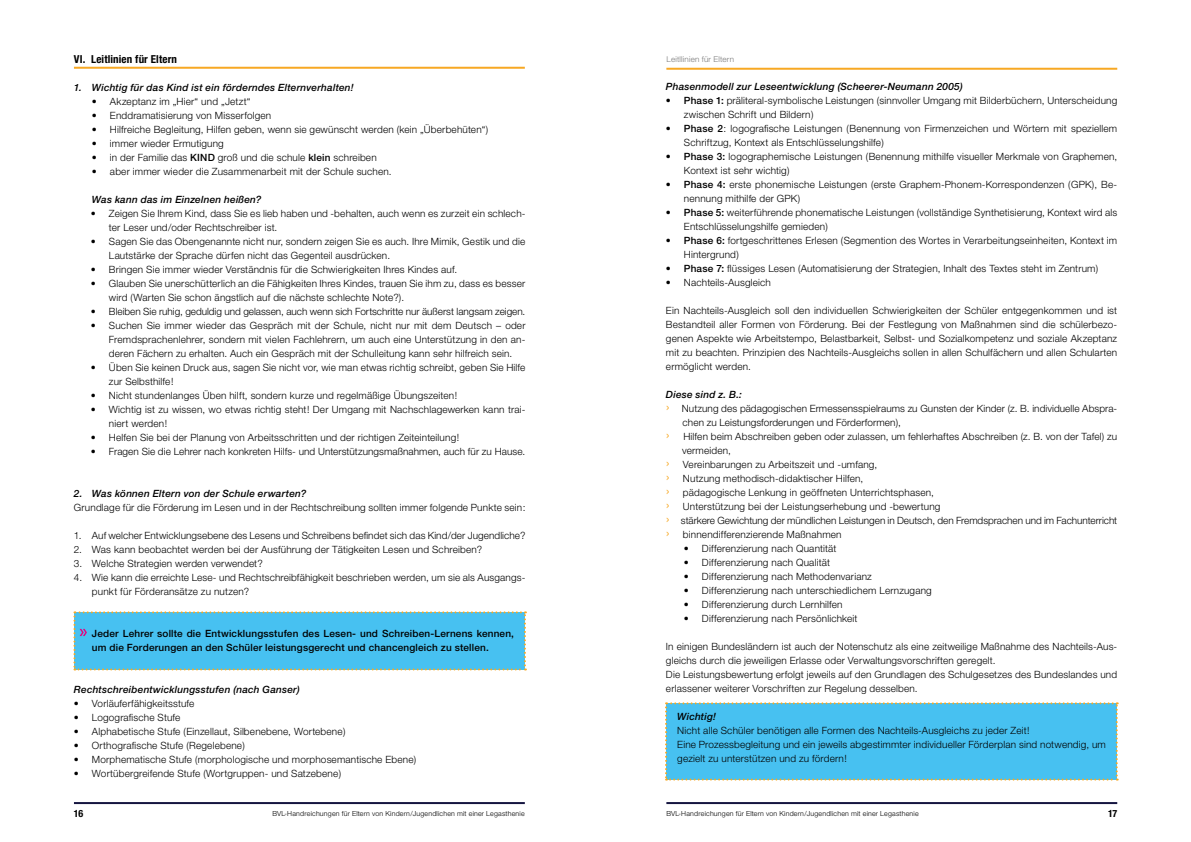
<style>
.page{position:relative;width:1191px;height:842px;background:#fff}
.page>*{position:absolute;margin:0;border:0;box-sizing:border-box;transform-origin:0 0}
.t1{font:700 condensed 11px "Helvetica Neue";letter-spacing:.015em;color:#000}
.t2{font:300 10px/14px "Helvetica Neue";letter-spacing:.015em;color:#000}
.t3{font:italic 500 10px "Helvetica Neue";letter-spacing:.02em;color:#000}
.t4{font:300 10px "Helvetica Neue";letter-spacing:-.005em;color:#000}
.t5{font:500 10px/14px "Helvetica Neue";letter-spacing:.02em;color:#000}
.t6{font:700 condensed 10px "Helvetica Neue";color:#000}
.t7{font:300 8px "Helvetica Neue";letter-spacing:.025em;color:#797979}
.t8{font:300 7px "Helvetica Neue";letter-spacing:.03em;color:#000}
.s1{font-weight:500}
.s2{font-size:15px;color:#f7a823}
</style>
<div class="page">
<hr style="left:74px;top:67px;width:451px;height:2px;background:#f7a823">
<hr style="left:74px;top:802px;width:451px;height:2px;background:#151540">
<hr style="left:666px;top:68px;width:451px;height:2px;background:#f7a823">
<hr style="left:666px;top:802px;width:451px;height:2px;background:#151540">
<div style="left:665px;top:702px;width:452px;height:78px;background:#47c1f1"></div>
<div style="left:73px;top:611px;width:453px;height:59px;background:#47c1f1"></div>
<p class="t1" style="left:74px;top:52px;width:105px">VI. Leitlinien für Eltern</p>
<p class="t3" style="left:74px;top:81px;width:281px">1. Wichtig für das Kind ist ein förderndes Elternverhalten!</p>
<p class="t2" style="left:92px;top:94px;width:160px">• Akzeptanz im „Hier“ und „Jetzt“</p>
<p class="t2" style="left:92px;top:108px;width:181px">• Enddramatisierung von Misserfolgen</p>
<p class="t2" style="left:92px;top:122px;width:398px">• Hilfreiche Begleitung, Hilfen geben, wenn sie gewünscht werden (kein „Überbehüten“)</p>
<p class="t2" style="left:92px;top:136px;width:133px">• immer wieder Ermutigung</p>
<p class="t2" style="left:92px;top:150px;width:286px">• in der Familie das <span class="s1">KIND</span> groß und die schule <span class="s1">klein</span> schreiben</p>
<p class="t2" style="left:92px;top:164px;width:301px">• aber immer wieder die Zusammenarbeit mit der Schule suchen.</p>
<p class="t3" style="left:92px;top:193px;width:171px">Was kann das im Einzelnen heißen?</p>
<p class="t2" style="left:109px;top:206px;width:418px;text-indent:-18px">• Zeigen Sie Ihrem Kind, dass Sie es lieb haben und -behalten, auch wenn es zurzeit ein schlech&shy;ter Leser und/oder Rechtschreiber ist.</p>
<p class="t2" style="left:109px;top:234px;width:418px;text-indent:-18px">• Sagen Sie das Obengenannte nicht nur, sondern zeigen Sie es auch. Ihre Mimik, Gestik und die<br>Lautstärke der Sprache dürfen nicht das Gegenteil ausdrücken.</p>
<p class="t2" style="left:91px;top:262px;width:368px">• Bringen Sie immer wieder Verständnis für die Schwierigkeiten Ihres Kindes auf.</p>
<p class="t2" style="left:109px;top:276px;width:418px;text-indent:-18px">• Glauben Sie unerschütterlich an die Fähigkeiten Ihres Kindes, trauen Sie ihm zu, dass es besser wird (Warten Sie schon ängstlich auf die nächste schlechte Note?).</p>
<p class="t4" style="left:91px;top:305px;width:436px">• Bleiben Sie ruhig, geduldig und gelassen, auch wenn sich Fortschritte nur äußerst langsam zeigen.</p>
<p class="t2" style="left:109px;top:318px;width:418px;text-align:justify;text-indent:-18px">• Suchen Sie immer wieder das Gespräch mit der Schule, nicht nur mit dem Deutsch – oder Fremdsprachenlehrer, sondern mit vielen Fachlehrern, um auch eine Unterstützung in den an&shy;deren Fächern zu erhalten. Auch ein Gespräch mit der Schulleitung kann sehr hilfreich sein.</p>
<p class="t2" style="left:109px;top:360px;width:418px;text-indent:-18px">• Üben Sie keinen Druck aus, sagen Sie nicht vor, wie man etwas richtig schreibt, geben Sie Hilfe zur Selbsthilfe!</p>
<p class="t2" style="left:91px;top:388px;width:368px">• Nicht stundenlanges Üben hilft, sondern kurze und regelmäßige Übungszeiten!</p>
<p class="t2" style="left:109px;top:402px;width:418px;text-indent:-18px">• Wichtig ist zu wissen, wo etwas richtig steht! Der Umgang mit Nachschlagewerken kann trai&shy;niert werden!</p>
<p class="t2" style="left:91px;top:430px;width:370px">• Helfen Sie bei der Planung von Arbeitsschritten und der richtigen Zeiteinteilung!</p>
<p class="t2" style="left:91px;top:444px;width:436px">• Fragen Sie die Lehrer nach konkreten Hilfs- und Unterstützungsmaßnahmen, auch für zu Hause.</p>
<p class="t3" style="left:74px;top:487px;width:234px">2. Was können Eltern von der Schule erwarten?</p>
<p class="t2" style="left:74px;top:500px;width:453px">Grundlage für die Förderung im Lesen und in der Rechtschreibung sollten immer folgende Punkte sein:</p>
<p class="t2" style="left:74px;top:528px;width:453px">1. Auf welcher Entwicklungsebene des Lesens und Schreibens befindet sich das Kind/der Jugendliche?</p>
<p class="t2" style="left:74px;top:542px;width:410px">2. Was kann beobachtet werden bei der Ausführung der Tätigkeiten Lesen und Schreiben?</p>
<p class="t2" style="left:74px;top:556px;width:190px">3. Welche Strategien werden verwendet?</p>
<p class="t2" style="left:92px;top:570px;width:435px;text-indent:-18px">4. Wie kann die erreichte Lese- und Rechtschreibfähigkeit beschrieben werden, um sie als Ausgangs&shy;punkt für Förderansätze zu nutzen?</p>
<p class="t5" style="left:92px;top:626px;width:423px">Jeder Lehrer sollte die Entwicklungsstufen des Lesen- und Schreiben-Lernens kennen, um die Forderungen an den Schüler leistungsgerecht und chancengleich zu stellen.</p>
<p class="t3" style="left:74px;top:683px;width:227px">Rechtschreibentwicklungsstufen (nach Ganser)</p>
<p class="t2" style="left:74px;top:696px;width:122px">• Vorläuferfähigkeitsstufe</p>
<p class="t2" style="left:74px;top:710px;width:108px">• Logografische Stufe</p>
<p class="t2" style="left:74px;top:724px;width:273px">• Alphabetische Stufe (Einzellaut, Silbenebene, Wortebene)</p>
<p class="t2" style="left:74px;top:738px;width:172px">• Orthografische Stufe (Regelebene)</p>
<p class="t2" style="left:74px;top:752px;width:344px">• Morphematische Stufe (morphologische und morphosemantische Ebene)</p>
<p class="t2" style="left:74px;top:766px;width:269px">• Wortübergreifende Stufe (Wortgruppen- und Satzebene)</p>
<p class="t7" style="left:666px;top:54px;width:69px">Leitllinien für Eltern</p>
<p class="t3" style="left:666px;top:81px;width:298px">Phasenmodell zur Leseentwicklung (Scheerer-Neumann 2005)</p>
<p class="t2" style="left:684px;top:94px;width:435px;text-indent:-18px"><span class="s1">• Phase 1:</span> präliteral-symbolische Leistungen (sinnvoller Umgang mit Bilderbüchern, Unterscheidung zwischen Schrift und Bildern)</p>
<p class="t2" style="left:684px;top:122px;width:435px;text-indent:-18px"><span class="s1">• Phase 2</span>: logografische Leistungen (Benennung von Firmenzeichen und Wörtern mit speziellem<br>Schriftzug, Kontext als Entschlüsselungshilfe)</p>
<p class="t2" style="left:684px;top:150px;width:435px;text-indent:-18px"><span class="s1">• Phase 3:</span> logographemische Leistungen (Benennung mithilfe visueller Merkmale von Graphemen,<br>Kontext ist sehr wichtig)</p>
<p class="t2" style="left:684px;top:178px;width:435px;text-indent:-18px"><span class="s1">• Phase 4:</span> erste phonemische Leistungen (erste Graphem-Phonem-Korrespondenzen (GPK), Be&shy;nennung mithilfe der GPK)</p>
<p class="t2" style="left:684px;top:206px;width:435px;text-indent:-18px"><span class="s1">• Phase 5:</span> weiterführende phonematische Leistungen (vollständige Synthetisierung, Kontext wird als<br>Entschlüsselungshilfe gemieden)</p>
<p class="t2" style="left:684px;top:234px;width:435px;text-indent:-18px"><span class="s1">• Phase 6:</span> fortgeschrittenes Erlesen (Segmention des Wortes in Verarbeitungseinheiten, Kontext im<br>Hintergrund)</p>
<p class="t2" style="left:666px;top:262px;width:434px"><span class="s1">• Phase 7:</span> flüssiges Lesen (Automatisierung der Strategien, Inhalt des Textes steht im Zentrum)</p>
<p class="t2" style="left:666px;top:276px;width:106px">• Nachteils-Ausgleich</p>
<p class="t2" style="left:666px;top:304px;width:453px;text-align:justify">Ein Nachteils-Ausgleich soll den individuellen Schwierigkeiten der Schüler entgegenkommen und ist Bestandteil aller Formen von Förderung. Bei der Festlegung von Maßnahmen sind die schülerbezo&shy;genen Aspekte wie Arbeitstempo, Belastbarkeit, Selbst- und Sozialkompetenz und soziale Akzeptanz mit zu beachten. Prinzipien des Nachteils-Ausgleichs sollen in allen Schulfächern und allen Schularten ermöglicht werden.</p>
<p class="t3" style="left:666px;top:389px;width:78px">Diese sind z. B.:</p>
<p class="t2" style="left:666px;top:402px;width:453px"><span class="s2">›</span> Nutzung des pädagogischen Ermessensspielraums zu Gunsten der Kinder (z. B. individuelle Abspra-</p>
<p class="t2" style="left:682px;top:416px;width:220px">chen zu Leistungsforderungen und Förderformen),</p>
<p class="t2" style="left:666px;top:430px;width:453px"><span class="s2">›</span> Hilfen beim Abschreiben geben oder zulassen, um fehlerhaftes Abschreiben (z. B. von der Tafel) zu</p>
<p class="t2" style="left:682px;top:444px;width:50px">vermeiden,</p>
<p class="t2" style="left:666px;top:458px;width:213px"><span class="s2">›</span> Vereinbarungen zu Arbeitszeit und -umfang,</p>
<p class="t2" style="left:666px;top:472px;width:199px"><span class="s2">›</span> Nutzung methodisch-didaktischer Hilfen,</p>
<p class="t2" style="left:666px;top:486px;width:269px"><span class="s2">›</span> pädagogische Lenkung in geöffneten Unterrichtsphasen,</p>
<p class="t2" style="left:666px;top:500px;width:276px"><span class="s2">›</span> Unterstützung bei der Leistungserhebung und -bewertung</p>
<p class="t4" style="left:666px;top:515px;width:453px"><span class="s2">›</span> stärkere Gewichtung der mündlichen Leistungen in Deutsch, den Fremdsprachen und im Fachunterricht</p>
<p class="t2" style="left:666px;top:528px;width:177px"><span class="s2">›</span> binnendifferenzierende Maßnahmen</p>
<p class="t2" style="left:684px;top:542px;width:154px">• Differenzierung nach Quantität</p>
<p class="t2" style="left:684px;top:556px;width:148px">• Differenzierung nach Qualität</p>
<p class="t2" style="left:684px;top:570px;width:189px">• Differenzierung nach Methodenvarianz</p>
<p class="t2" style="left:684px;top:584px;width:249px">• Differenzierung nach unterschiedlichem Lernzugang</p>
<p class="t2" style="left:684px;top:598px;width:160px">• Differenzierung durch Lernhilfen</p>
<p class="t2" style="left:684px;top:612px;width:175px">• Differenzierung nach Persönlichkeit</p>
<p class="t2" style="left:666px;top:640px;width:453px">In einigen Bundesländern ist auch der Notenschutz als eine zeitweilige Maßnahme des Nachteils-Aus&shy;gleichs durch die jeweiligen Erlasse oder Verwaltungsvorschriften geregelt.<br>Die Leistungsbewertung erfolgt jeweils auf den Grundlagen des Schulgesetzes des Bundeslandes und erlassener weiterer Vorschriften zur Regelung desselben.</p>
<p class="t3" style="left:677px;top:711px;width:40px">Wichtig!</p>
<p class="t2" style="left:677px;top:724px;width:430px">Nicht alle Schüler benötigen alle Formen des Nachteils-Ausgleichs zu jeder Zeit!<br>Eine Prozessbegleitung und ein jeweils abgestimmter individueller Förderplan sind notwendig, um gezielt zu unterstützen und zu fördern!</p>
<p class="t6" style="left:74px;top:807px;width:11px">16</p>
<p class="t8" style="left:272px;top:809px;width:254px">BVL-Handreichungen für Eltern von Kindern/Jugendlichen mit einer Legasthenie</p>
<p class="t8" style="left:666px;top:809px;width:254px">BVL-Handreichungen für Eltern von Kindern/Jugendlichen mit einer Legasthenie</p>
<p class="t6" style="left:1108px;top:807px;width:11px">17</p>
</div>
